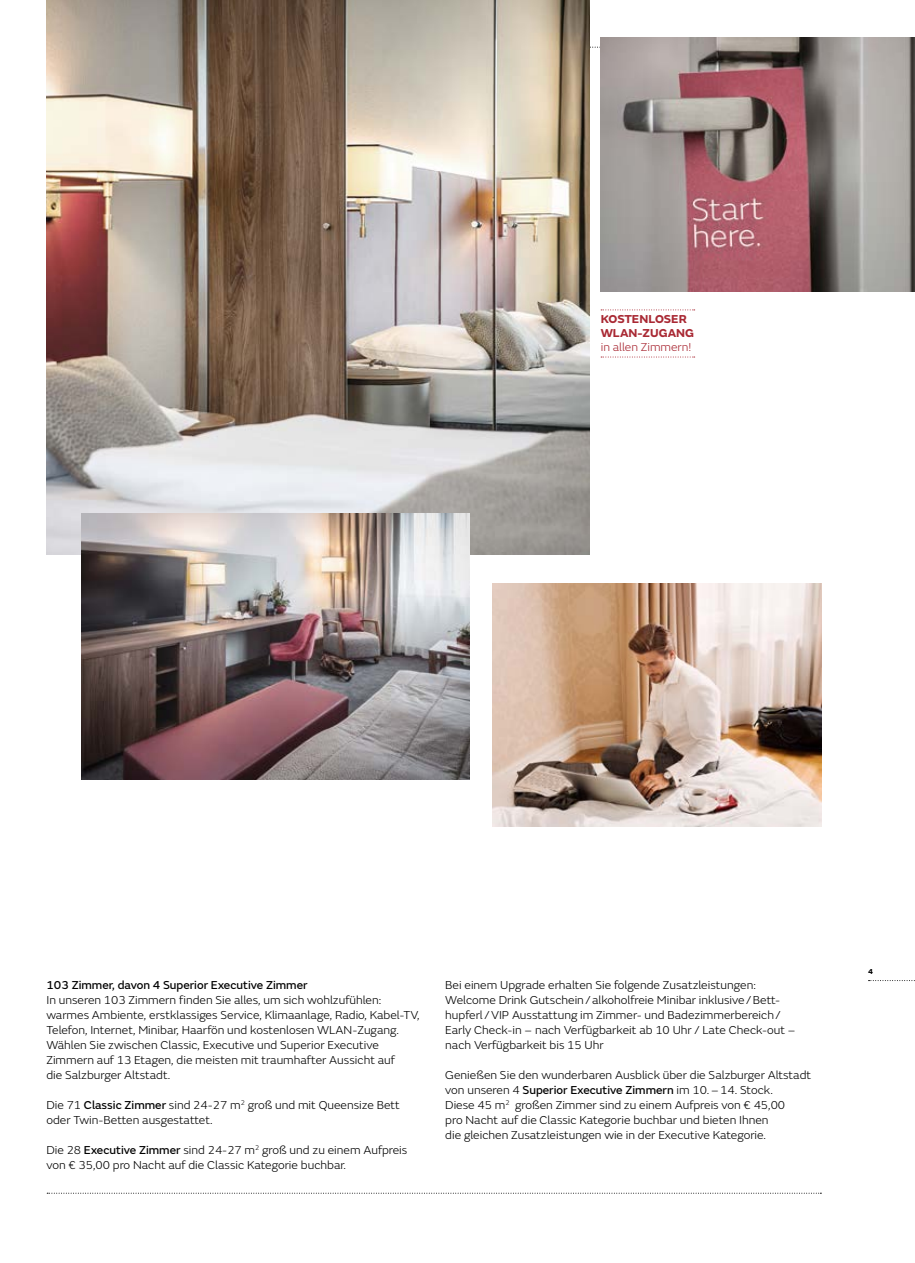
<style>
.page{position:relative;width:915px;height:1263px;background:#fff}
.page>*{position:absolute;margin:0;border:0;box-sizing:border-box;transform-origin:0 0}
.t1{font:300 12px/15px "FS Emeric";color:#000}
.t2{font:12px "FS Emeric Core";color:#000}
.t3{font:700 12px/13.5px "FS Emeric";color:#a92934}
.t4{font:300 12px "FS Emeric";color:#a92934}
.t5{font:700 7.5px "FS Emeric";color:#000}
.s1{font-family:"FS Emeric Core";font-weight:400}
</style>
<div class="page">
<svg style="left:47px;top:1193px;width:774px;height:1px"></svg>
<svg style="left:868px;top:980px;width:47px;height:1px"></svg>
<img style="left:47px;top:0;width:542px;height:554px">
<img style="left:82px;top:513px;width:387px;height:266px">
<img style="left:600px;top:37px;width:314px;height:254px">
<svg style="left:601px;top:310px;width:93px;height:1px"></svg>
<svg style="left:601px;top:357px;width:93px;height:1px"></svg>
<img style="left:492px;top:583px;width:329px;height:243px">
<p class="t3" style="left:600px;top:311px;width:95px">KOSTENLOSER<br>WLAN-ZUGANG</p>
<p class="t4" style="left:600px;top:339px;width:92px">in allen Zimmern!</p>
<p class="t2" style="left:46px;top:976px;width:262px">103 Zimmer, davon 4 Superior Executive Zimmer</p>
<p class="t1" style="left:46px;top:992px;width:374px">In unseren 103 Zimmern finden Sie alles, um sich wohlzufühlen: warmes Ambiente, erstklassiges Service, Klimaanlage, Radio, Kabel-TV, Telefon, Internet, Minibar, Haarfön und kostenlosen WLAN-Zugang.<br>Wählen Sie zwischen Classic, Executive und Superior Executive Zimmern auf 13 Etagen, die meisten mit traumhafter Aussicht auf<br>die Salzburger Altstadt.</p>
<p class="t1" style="left:46px;top:1097px;width:355px">Die 71 <span class="s1">Classic Zimmer</span> sind 24-27 m<sup>2</sup> groß und mit Queensize Bett oder Twin-Betten ausgestattet.</p>
<p class="t1" style="left:46px;top:1142px;width:362px">Die 28 <span class="s1">Executive Zimmer</span> sind 24-27 m<sup>2</sup> groß und zu einem Aufpreis von € 35,00 pro Nacht auf die Classic Kategorie buchbar.</p>
<p class="t1" style="left:445px;top:977px;width:351px">Bei einem Upgrade erhalten Sie folgende Zusatzleistungen:<br>Welcome Drink Gutschein/alkoholfreie Minibar inklusive/Bett&shy;hupferl /VIP Ausstattung im Zimmer- und Badezimmerbereich/ Early Check-in – nach Verfügbarkeit ab 10 Uhr / Late Check-out – nach Verfügbarkeit bis 15 Uhr</p>
<p class="t1" style="left:445px;top:1067px;width:367px">Genießen Sie den wunderbaren Ausblick über die Salzburger Altstadt von unseren 4 <span class="s1">Superior Executive Zimmern</span> im 10.–14. Stock.<br>Diese 45 m<sup>2</sup> großen Zimmer sind zu einem Aufpreis von € 45,00<br>pro Nacht auf die Classic Kategorie buchbar und bieten Ihnen<br>die gleichen Zusatzleistungen wie in der Executive Kategorie.</p>
<p class="t5" style="left:867px;top:966px;width:6px">4</p>
</div>
